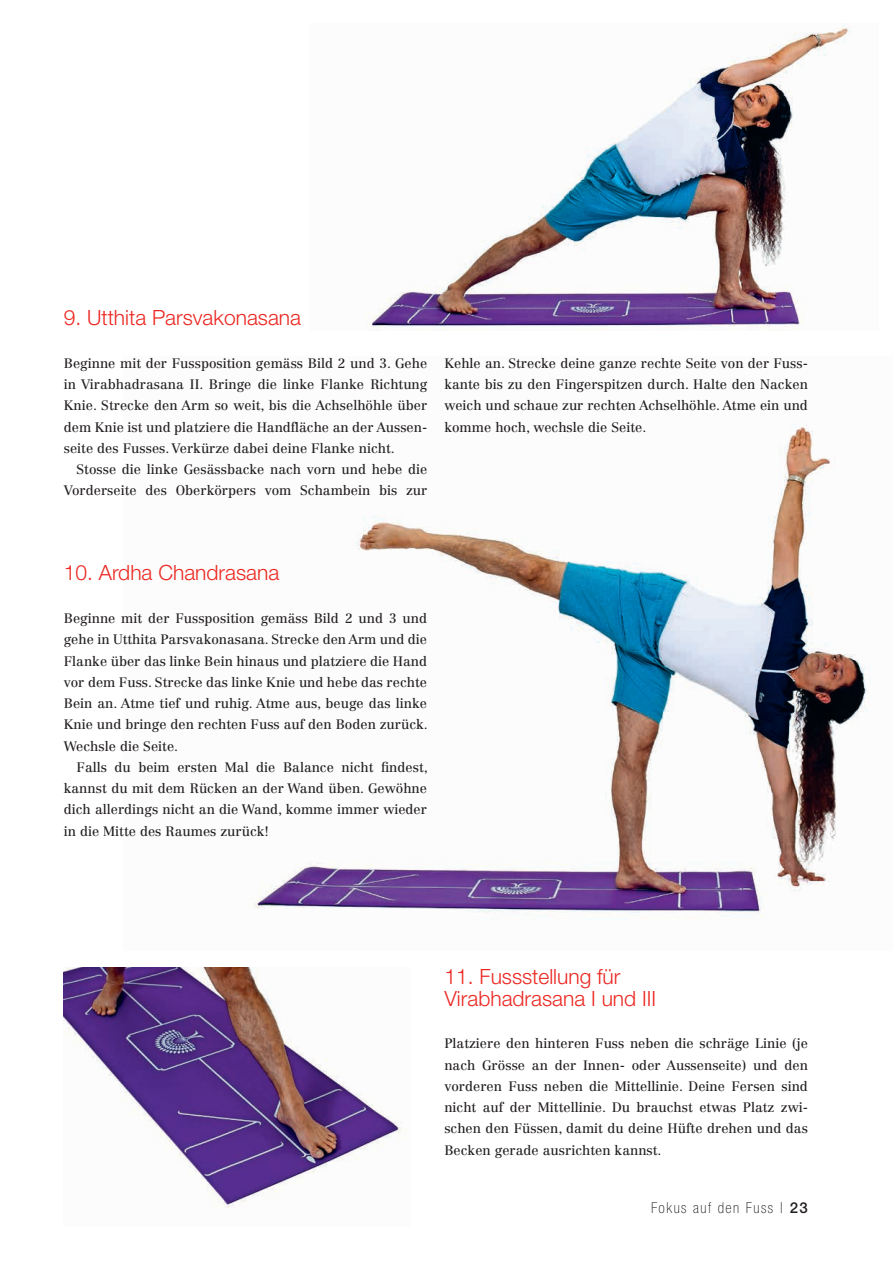
<style>
.page{position:relative;width:893px;height:1263px;background:#fff}
.page>*{position:absolute;margin:0;border:0;box-sizing:border-box;transform-origin:0 0}
.t1{font:300 21px/21.3px "Helvetica Neue LT Std";color:#ec2822}
.t2{font:100 condensed 15px "Helvetica Neue LT Std";letter-spacing:.1em;color:#231f20}
.t3{font:13.5px/21.3px "Centennial LT Std";color:#231f20;text-align:justify}
.s1{font-weight:500;font-stretch:normal}
</style>
<div class="page">
<img style="left:248px;top:423px;width:622px;height:496px">
<img style="left:64px;top:968px;width:340px;height:240px">
<img style="left:367px;top:24px;width:484px;height:307px">
<h1 class="t1" style="left:64px;top:307px;width:239px">9. Utthita Parsvakonasana</h1>
<p class="t3" style="left:64px;top:352px;width:365px">Beginne mit der Fussposition gemäss Bild 2 und 3. Gehe in Virabhadrasana II. Bringe die linke Flanke Richtung Knie. Strecke den Arm so weit, bis die Achselhöhle über dem Knie ist und platziere die Handfläche an der Aussen&shy;seite des Fusses. Verkürze dabei deine Flanke nicht.</p>
<p class="t3" style="left:64px;top:459px;width:365px;text-align:right">Stosse die linke Gesässbacke nach vorn und hebe die<br>Vorderseite des Oberkörpers vom Schambein bis zur</p>
<p class="t3" style="left:444px;top:352px;width:365px">Kehle an. Strecke deine ganze rechte Seite von der Fuss&shy;kante bis zu den Fingerspitzen durch. Halte den Nacken weich und schaue zur rechten Achselhöhle. Atme ein und komme hoch, wechsle die Seite.</p>
<h1 class="t1" style="left:64px;top:562px;width:217px">10. Ardha Chandrasana</h1>
<p class="t3" style="left:64px;top:608px;width:366px">Beginne mit der Fussposition gemäss Bild 2 und 3 und gehe in Utthita Parsvakonasana. Strecke den Arm und die Flanke über das linke Bein hinaus und platziere die Hand vor dem Fuss. Strecke das linke Knie und hebe das rechte Bein an. Atme tief und ruhig. Atme aus, beuge das linke Knie und bringe den rechten Fuss auf den Boden zurück.<br>Wechsle die Seite.</p>
<p class="t3" style="left:64px;top:756px;width:366px;text-indent:13px">Falls du beim ersten Mal die Balance nicht findest, kannst du mit dem Rücken an der Wand üben. Gewöhne dich allerdings nicht an die Wand, komme immer wieder in die Mitte des Raumes zurück!</p>
<h1 class="t1" style="left:444px;top:966px;width:213px">11. Fussstellung für<br>Virabhadrasana I und III</h1>
<p class="t3" style="left:444px;top:1033px;width:365px">Platziere den hinteren Fuss neben die schräge Linie (je nach Grösse an der Innen- oder Aussenseite) und den vorderen Fuss neben die Mittellinie. Deine Fersen sind nicht auf der Mittellinie. Du brauchst etwas Platz zwi&shy;schen den Füssen, damit du deine Hüfte drehen und das Becken gerade ausrichten kannst.</p>
<p class="t2" style="left:651px;top:1199px;width:158px">Fokus auf den Fuss | <span class="s1">23</span></p>
</div>
